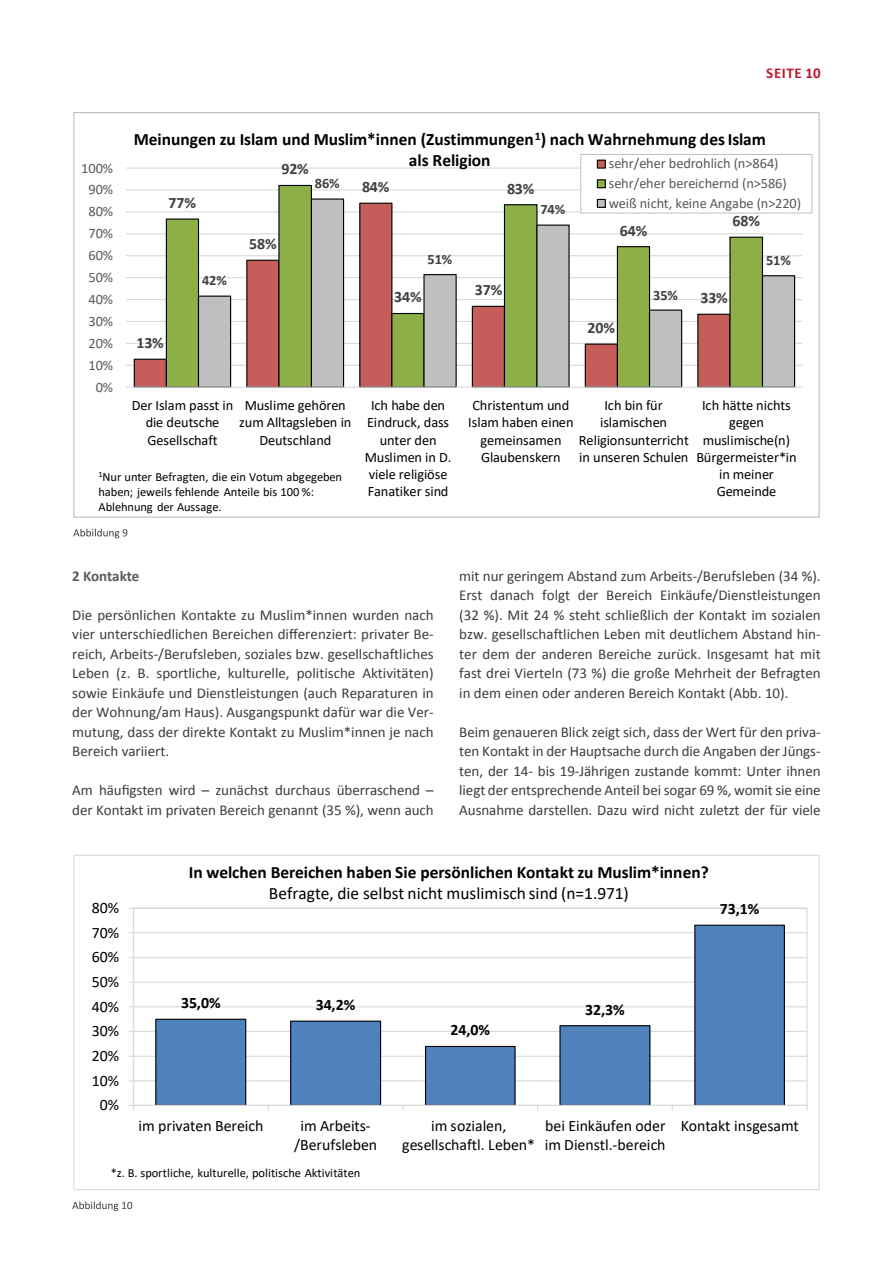
<style>
.page{position:relative;width:893px;height:1263px;background:#fff}
.page>*{position:absolute;margin:0;border:0;box-sizing:border-box;transform-origin:0 0}
.t1{font:700 17.4px/20.7px "Calibri";letter-spacing:-.005em;color:#000;text-align:center}
.t2{font:17.4px "Calibri";color:#000}
.t3{font:15.9px/19.2px "Calibri";color:#000;text-align:center}
.t4{font:700 15.9px "Calibri";letter-spacing:-.005em;color:#404040}
.t5{font:700 15.9px "Calibri";letter-spacing:-.005em;color:#000}
.t6{font:15px/19.5px "Calibri";letter-spacing:-.005em;color:#3c3c3b;text-align:justify}
.t7{font:700 15px "Calibri";letter-spacing:-.01em;color:#5b5a5a}
.t8{font:700 15px "Calibri";letter-spacing:.04em;color:#be1c33}
.t9{font:14.4px/17.2px "Calibri";color:#000;text-align:center}
.t10{font:14.4px/19.6px "Calibri";letter-spacing:-.005em;color:#595959}
.t11{font:700 14.4px "Calibri";letter-spacing:-.005em;color:#404040}
.t12{font:12.45px/15.1px "Calibri";color:#000}
</style>
<div class="page">
<hr style="left:126px;top:365px;width:676px;height:1px;background:#d9d9d9">
<hr style="left:126px;top:343px;width:676px;height:1px;background:#d9d9d9">
<hr style="left:126px;top:321px;width:676px;height:1px;background:#d9d9d9">
<hr style="left:126px;top:299px;width:676px;height:1px;background:#d9d9d9">
<hr style="left:126px;top:277px;width:676px;height:1px;background:#d9d9d9">
<hr style="left:126px;top:255px;width:676px;height:1px;background:#d9d9d9">
<hr style="left:126px;top:233px;width:676px;height:1px;background:#d9d9d9">
<hr style="left:126px;top:211px;width:676px;height:1px;background:#d9d9d9">
<hr style="left:126px;top:189px;width:676px;height:2px;background:#d9d9d9">
<hr style="left:126px;top:167px;width:676px;height:2px;background:#d9d9d9">
<svg style="left:133px;top:211px;width:32px;height:176px"></svg>
<svg style="left:165px;top:184px;width:416px;height:203px"></svg>
<svg style="left:197px;top:198px;width:599px;height:189px"></svg>
<hr style="left:126px;top:387px;width:676px;height:1px;background:#d9d9d9">
<div style="left:581px;top:154px;width:231px;height:59px;background:#fff"></div>
<div style="left:581px;top:154px;width:231px;height:59px;border:1px solid #bfbfbf"></div>
<div style="left:597px;top:160px;width:8px;height:8px;background:#c55e5b"></div>
<div style="left:597px;top:160px;width:9px;height:9px;border:1px solid #000"></div>
<div style="left:597px;top:180px;width:8px;height:8px;background:#8caf47"></div>
<div style="left:597px;top:179px;width:9px;height:9px;border:1px solid #000"></div>
<div style="left:597px;top:199px;width:8px;height:8px;background:#bfbfbf"></div>
<div style="left:597px;top:199px;width:9px;height:9px;border:1px solid #000"></div>
<svg style="left:73px;top:529px;width:54px;height:9px"></svg>
<hr style="left:134px;top:1080px;width:673px;height:1px;background:#d9d9d9">
<hr style="left:134px;top:1056px;width:673px;height:1px;background:#d9d9d9">
<hr style="left:134px;top:1031px;width:673px;height:1px;background:#d9d9d9">
<hr style="left:134px;top:1006px;width:673px;height:1px;background:#d9d9d9">
<hr style="left:134px;top:982px;width:673px;height:1px;background:#d9d9d9">
<hr style="left:134px;top:957px;width:673px;height:1px;background:#d9d9d9">
<hr style="left:134px;top:932px;width:673px;height:1px;background:#d9d9d9">
<svg style="left:155px;top:924px;width:630px;height:181px"></svg>
<hr style="left:133px;top:908px;width:1px;height:197px;background:#d9d9d9">
<hr style="left:134px;top:1105px;width:673px;height:1px;background:#d9d9d9">
<svg style="left:72px;top:1201px;width:60px;height:10px"></svg>
<p class="t8" style="left:766px;top:63px;width:56px">SEITE 10</p>
<p class="t10" style="left:81px;top:158px;width:33px">100%</p>
<p class="t10" style="left:88px;top:179px;width:26px">90%</p>
<p class="t10" style="left:88px;top:201px;width:26px">80%</p>
<p class="t10" style="left:88px;top:223px;width:26px">70%</p>
<p class="t10" style="left:88px;top:245px;width:26px">60%</p>
<p class="t1" style="left:134px;top:129px;width:634px">Meinungen zu Islam und Muslim*innen (Zustimmungen<sup>1</sup>) nach Wahrnehmung des Islam als Religion</p>
<p class="t10" style="left:609px;top:153px;width:194px">sehr/eher bedrohlich (n&gt;864) sehr/eher bereichernd (n&gt;586) weiß nicht, keine Angabe (n&gt;220)</p>
<p class="t4" style="left:281px;top:158px;width:29px">92%</p>
<p class="t11" style="left:315px;top:173px;width:26px">86%</p>
<p class="t4" style="left:362px;top:176px;width:29px">84%</p>
<p class="t4" style="left:507px;top:177px;width:29px">83%</p>
<p class="t4" style="left:169px;top:191px;width:29px">77%</p>
<p class="t11" style="left:540px;top:199px;width:26px">74%</p>
<p class="t4" style="left:733px;top:210px;width:29px">68%</p>
<p class="t4" style="left:620px;top:219px;width:29px">64%</p>
<p class="t4" style="left:249px;top:233px;width:29px">58%</p>
<p class="t11" style="left:428px;top:249px;width:26px">51%</p>
<p class="t11" style="left:766px;top:250px;width:26px">51%</p>
<p class="t10" style="left:88px;top:267px;width:26px">50%</p>
<p class="t10" style="left:88px;top:289px;width:26px">40%</p>
<p class="t11" style="left:202px;top:270px;width:26px">42%</p>
<p class="t4" style="left:394px;top:286px;width:29px">34%</p>
<p class="t4" style="left:475px;top:279px;width:29px">37%</p>
<p class="t11" style="left:653px;top:285px;width:26px">35%</p>
<p class="t4" style="left:700px;top:287px;width:29px">33%</p>
<p class="t10" style="left:88px;top:311px;width:26px">30%</p>
<p class="t4" style="left:588px;top:316px;width:29px">20%</p>
<p class="t10" style="left:88px;top:333px;width:26px">20%</p>
<p class="t4" style="left:136px;top:332px;width:29px">13%</p>
<p class="t10" style="left:88px;top:355px;width:26px">10%</p>
<p class="t10" style="left:96px;top:376px;width:19px">0%</p>
<p class="t9" style="left:132px;top:396px;width:103px">Der Islam passt in die deutsche<br>Gesellschaft</p>
<p class="t9" style="left:239px;top:396px;width:114px">Muslime gehören zum Alltagsleben in<br>Deutschland</p>
<p class="t9" style="left:365px;top:396px;width:88px">Ich habe den<br>Eindruck, dass unter den<br>Muslimen in D. viele religiöse<br>Fanatiker sind</p>
<p class="t9" style="left:468px;top:396px;width:107px">Christentum und<br>Islam haben einen gemeinsamen<br>Glaubenskern</p>
<p class="t9" style="left:579px;top:396px;width:111px">Ich bin für islamischen<br>Religionsunterricht in unseren Schulen</p>
<p class="t9" style="left:696px;top:396px;width:102px">Ich hätte nichts gegen muslimische(n)<br>Bürgermeister*in in meiner<br>Gemeinde</p>
<p class="t12" style="left:99px;top:469px;width:245px"><sup>1</sup>Nur unter Befragten, die ein Votum abgegeben haben; jeweils fehlende Anteile bis 100 %:<br>Ablehnung der Aussage.</p>
<p class="t7" style="left:72px;top:565px;width:69px">2 Kontakte</p>
<p class="t6" style="left:72px;top:604px;width:363px">Die persönlichen Kontakte zu Muslim*innen wurden nach vier unterschiedlichen Bereichen differenziert: privater Be&shy;reich, Arbeits-/Berufsleben, soziales bzw. gesellschaftliches Leben (z. B. sportliche, kulturelle, politische Aktivitäten) sowie Einkäufe und Dienstleistungen (auch Reparaturen in der Wohnung/am Haus). Ausgangspunkt dafür war die Ver&shy;mutung, dass der direkte Kontakt zu Muslim*innen je nach Bereich variiert.</p>
<p class="t6" style="left:72px;top:780px;width:363px">Am häufigsten wird – zunächst durchaus überraschend – der Kontakt im privaten Bereich genannt (35 %), wenn auch</p>
<p class="t6" style="left:459px;top:565px;width:363px">mit nur geringem Abstand zum Arbeits-/Berufsleben (34 %).<br>Erst danach folgt der Bereich Einkäufe/Dienstleistungen (32 %). Mit 24 % steht schließlich der Kontakt im sozialen bzw. gesellschaftlichen Leben mit deutlichem Abstand hin&shy;ter dem der anderen Bereiche zurück. Insgesamt hat mit fast drei Vierteln (73 %) die große Mehrheit der Befragten in dem einen oder anderen Bereich Kontakt (Abb. 10).</p>
<p class="t6" style="left:459px;top:721px;width:363px">Beim genaueren Blick zeigt sich, dass der Wert für den priva&shy;ten Kontakt in der Hauptsache durch die Angaben der Jüngs&shy;ten, der 14- bis 19-Jährigen zustande kommt: Unter ihnen liegt der entsprechende Anteil bei sogar 69 %, womit sie eine Ausnahme darstellen. Dazu wird nicht zuletzt der für viele</p>
<p class="t3" style="left:92px;top:898px;width:29px">80%</p>
<p class="t3" style="left:92px;top:922px;width:29px">70%</p>
<p class="t3" style="left:92px;top:947px;width:29px">60%</p>
<p class="t3" style="left:92px;top:972px;width:29px">50%</p>
<p class="t3" style="left:92px;top:996px;width:29px">40%</p>
<p class="t3" style="left:92px;top:1021px;width:29px">30%</p>
<p class="t3" style="left:92px;top:1046px;width:29px">20%</p>
<p class="t3" style="left:92px;top:1070px;width:29px">10%</p>
<p class="t3" style="left:100px;top:1095px;width:21px">0%</p>
<p class="t1" style="left:189px;top:862px;width:521px">In welchen Bereichen haben Sie persönlichen Kontakt zu Muslim*innen?</p>
<p class="t2" style="left:269px;top:881px;width:361px">Befragte, die selbst nicht muslimisch sind (n=1.971)</p>
<p class="t5" style="left:720px;top:898px;width:41px">73,1%</p>
<p class="t5" style="left:181px;top:992px;width:41px">35,0%</p>
<p class="t5" style="left:316px;top:994px;width:41px">34,2%</p>
<p class="t5" style="left:451px;top:1019px;width:41px">24,0%</p>
<p class="t5" style="left:585px;top:998px;width:41px">32,3%</p>
<p class="t3" style="left:139px;top:1115px;width:126px">im privaten Bereich</p>
<p class="t3" style="left:294px;top:1115px;width:85px">im Arbeits-/Berufsleben</p>
<p class="t3" style="left:402px;top:1115px;width:134px">im sozialen, gesellschaftl. Leben*</p>
<p class="t3" style="left:545px;top:1115px;width:123px;text-align:left">bei Einkäufen oder im Dienstl.-bereich</p>
<p class="t3" style="left:681px;top:1115px;width:120px">Kontakt insgesamt</p>
<p class="t12" style="left:111px;top:1165px;width:251px">*z. B. sportliche, kulturelle, politische Aktivitäten</p>
</div>
